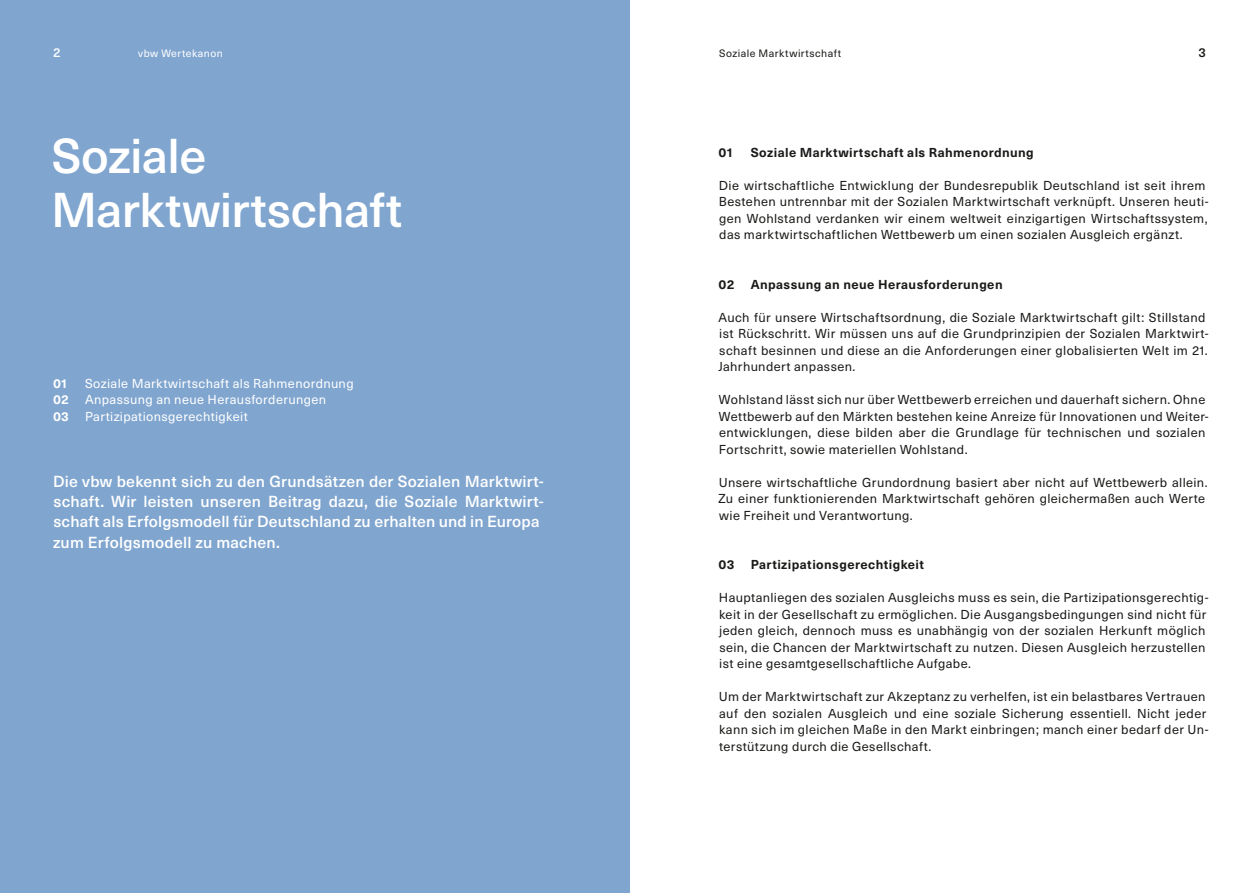
<style>
.page{position:relative;width:1259px;height:893px;background:#fff}
.page>*{position:absolute;margin:0;border:0;box-sizing:border-box;transform-origin:0 0}
.t1{font:500 48px/53.2px "Neue Haas Unica Pro";letter-spacing:-.01em;color:#fff}
.t2{font:500 15.75px/20.2px "Neue Haas Unica Pro";letter-spacing:.015em;color:#fff}
.t3{font:12.75px/16.5px "Neue Haas Unica Pro";letter-spacing:.03em;color:#1a1a18}
.t4{font:700 12.75px "Neue Haas Unica Pro";letter-spacing:.035em;color:#1a1a18}
.t5{font:12.75px "Neue Haas Unica Pro";letter-spacing:.03em;color:#fff}
.t6{font:700 12.75px "Neue Haas Unica Pro";color:#fff}
.t7{font:500 12.75px "Neue Haas Unica Pro";color:#fff}
.t8{font:500 12.75px "Neue Haas Unica Pro";color:#1a1a18}
.t9{font:10.5px "Neue Haas Unica Pro";letter-spacing:.045em;color:#1a1a18}
.t10{font:10.5px "Neue Haas Unica Pro";letter-spacing:.045em;color:#fff}
</style>
<div class="page">
<div style="left:0;top:0;width:629px;height:893px;background:#80a5cf"></div>
<p class="t7" style="left:53px;top:45px;width:9px">2</p>
<p class="t10" style="left:138px;top:47px;width:86px">vbw Wertekanon</p>
<p class="t9" style="left:719px;top:47px;width:124px">Soziale Marktwirtschaft</p>
<p class="t8" style="left:1198px;top:45px;width:9px">3</p>
<h1 class="t1" style="left:51px;top:130px;width:353px">Soziale<br>Marktwirtschaft</h1>
<p class="t6" style="left:53px;top:376px;width:15px">01</p>
<p class="t5" style="left:85px;top:376px;width:270px">Soziale Marktwirtschaft als Rahmenordnung</p>
<p class="t6" style="left:53px;top:392px;width:17px">02</p>
<p class="t5" style="left:85px;top:392px;width:243px">Anpassung an neue Herausforderungen</p>
<p class="t6" style="left:53px;top:409px;width:17px">03</p>
<p class="t5" style="left:85px;top:409px;width:164px">Partizipationsgerechtigkeit</p>
<p class="t2" style="left:53px;top:471px;width:492px">Die vbw bekennt sich zu den Grundsätzen der Sozialen Marktwirt&shy;schaft. Wir leisten unseren Beitrag dazu, die Soziale Marktwirt&shy;schaft als Erfolgsmodell für Deutschland zu erhalten und in Europa zum Erfolgsmodell zu machen.</p>
<p class="t4" style="left:718px;top:145px;width:15px">01</p>
<p class="t4" style="left:750px;top:145px;width:285px">Soziale Marktwirtschaft als Rahmenordnung</p>
<p class="t3" style="left:719px;top:177px;width:491px">Die wirtschaftliche Entwicklung der Bundesrepublik Deutschland ist seit ihrem Bestehen untrennbar mit der Sozialen Marktwirtschaft verknüpft. Unseren heuti&shy;gen Wohlstand verdanken wir einem weltweit einzigartigen Wirtschaftssystem, das marktwirtschaftlichen Wettbewerb um einen sozialen Ausgleich ergänzt.</p>
<p class="t4" style="left:718px;top:277px;width:17px">02</p>
<p class="t4" style="left:750px;top:277px;width:253px">Anpassung an neue Herausforderungen</p>
<p class="t3" style="left:718px;top:309px;width:491px">Auch für unsere Wirtschaftsordnung, die Soziale Marktwirtschaft gilt: Stillstand ist Rückschritt. Wir müssen uns auf die Grundprinzipien der Sozialen Marktwirt&shy;schaft besinnen und diese an die Anforderungen einer globalisierten Welt im 21.<br>Jahrhundert anpassen.</p>
<p class="t3" style="left:719px;top:392px;width:491px">Wohlstand lässt sich nur über Wettbewerb erreichen und dauerhaft sichern. Ohne Wettbewerb auf den Märkten bestehen keine Anreize für Innovationen und Weiter&shy;entwicklungen, diese bilden aber die Grundlage für technischen und sozialen Fortschritt, sowie materiellen Wohlstand.</p>
<p class="t3" style="left:718px;top:474px;width:491px">Unsere wirtschaftliche Grundordnung basiert aber nicht auf Wettbewerb allein.<br>Zu einer funktionierenden Marktwirtschaft gehören gleichermaßen auch Werte wie Freiheit und Verantwortung.</p>
<p class="t4" style="left:718px;top:557px;width:17px">03</p>
<p class="t4" style="left:750px;top:557px;width:175px">Partizipationsgerechtigkeit</p>
<p class="t3" style="left:719px;top:590px;width:491px">Hauptanliegen des sozialen Ausgleichs muss es sein, die Partizipationsgerechtig&shy;keit in der Gesellschaft zu ermöglichen. Die Ausgangsbedingungen sind nicht für jeden gleich, dennoch muss es unabhängig von der sozialen Herkunft möglich sein, die Chancen der Marktwirtschaft zu nutzen. Diesen Ausgleich herzustellen ist eine gesamtgesellschaftliche Aufgabe.</p>
<p class="t3" style="left:719px;top:689px;width:491px">Um der Marktwirtschaft zur Akzeptanz zu verhelfen, ist ein belastbares Vertrauen auf den sozialen Ausgleich und eine soziale Sicherung essentiell. Nicht jeder kann sich im gleichen Maße in den Markt einbringen; manch einer bedarf der Un&shy;terstützung durch die Gesellschaft.</p>
</div>
